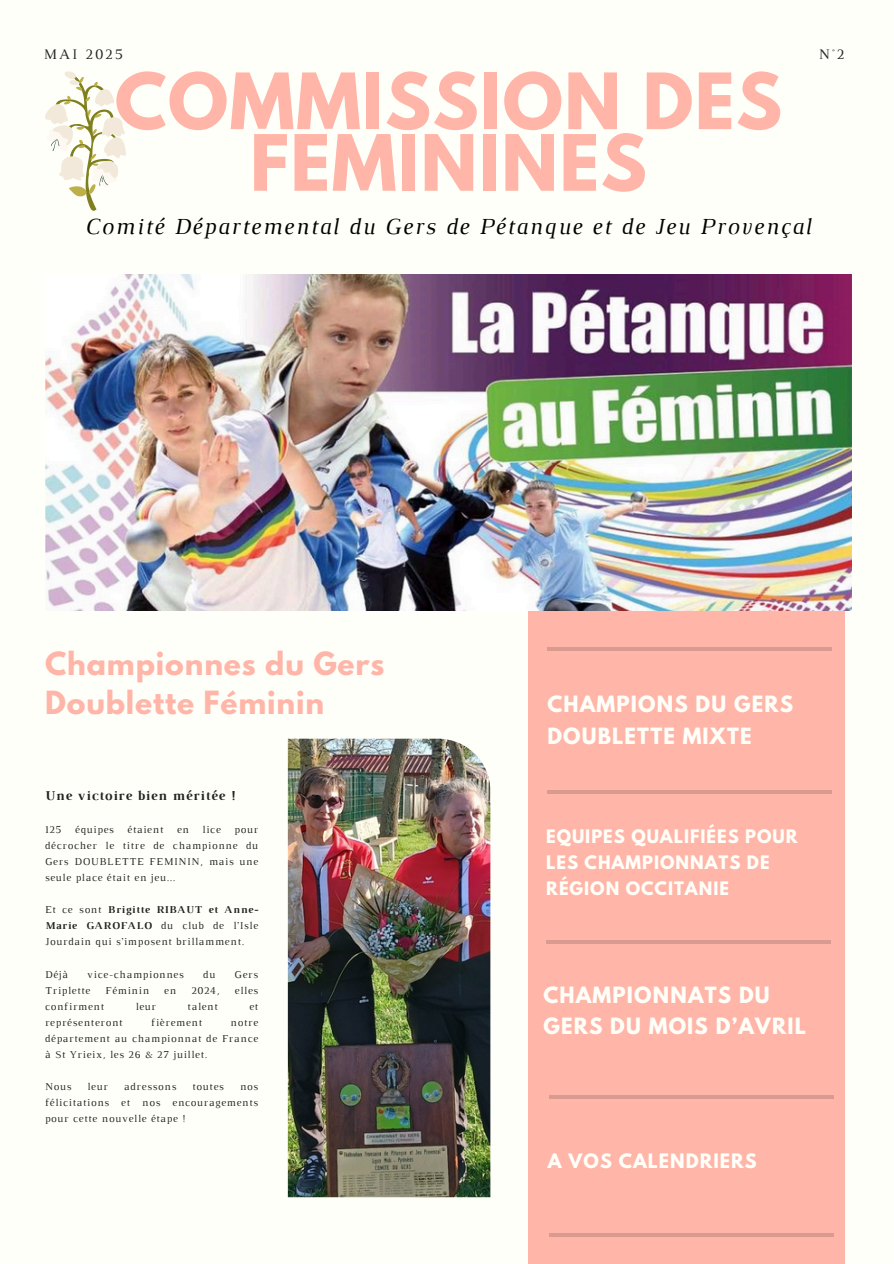
<style>
.page{position:relative;width:894px;height:1264px;background:#fff}
.page>*{position:absolute;margin:0;border:0;box-sizing:border-box;transform-origin:0 0}
.t1{font:700 68.7px/61.7px "League Spartan";letter-spacing:.02em;color:#ffb6a9;text-align:center}
.t2{font:700 28.35px/39.5px "League Spartan";letter-spacing:.03em;color:#ffb6a9}
.t3{font:italic 23.55px "Luthier";letter-spacing:.07em;color:#000}
.t4{font:700 19.8px/31.5px "League Spartan";letter-spacing:.06em;color:#fffff9}
.t5{font:700 17.55px "League Spartan";letter-spacing:.06em;color:#fffff9}
.t6{font:700 16.5px/26px "League Spartan";letter-spacing:.06em;color:#fffff9}
.t7{font:14.85px "Luthier";letter-spacing:.14em;color:#222}
.t8{font:700 13.65px "Luthier";letter-spacing:.07em;color:#222}
.t9{font:10.65px/16px "Luthier";letter-spacing:.07em;color:#222;text-align:justify}
.s1{font-weight:700}
</style>
<div class="page">
<div style="left:0;top:0;width:893px;height:1263px;background:#fffff9"></div>
<div style="left:528px;top:526px;width:316px;height:737px;background:#ffb6a9"></div>
<hr style="left:546px;top:790px;width:285px;height:3px;background:#000">
<svg style="left:546px;top:940px;width:285px;height:3px"></svg>
<hr style="left:549px;top:1095px;width:284px;height:3px;background:#000">
<hr style="left:549px;top:1233px;width:284px;height:3px;background:#000">
<img style="left:45px;top:275px;width:806px;height:335px">
<img style="left:288px;top:738px;width:202px;height:459px">
<hr style="left:546px;top:647px;width:285px;height:3px;background:#000">
<svg style="left:45px;top:71px;width:81px;height:140px"></svg>
<h4 class="t7" style="left:44px;top:49px;width:81px">MAI 2025</h4>
<h5 class="t7" style="left:818px;top:49px;width:27px">N°2</h5>
<p class="t1" style="left:115px;top:79px;width:668px">COMMISSION DES<br>FEMININES</p>
<p class="t3" style="left:85px;top:218px;width:728px">Comité Départemental du Gers de Pétanque et de Jeu Provençal</p>
<h4 class="t2" style="left:45px;top:647px;width:341px">Championnes du Gers<br>Doublette Féminin</h4>
<h6 class="t8" style="left:45px;top:790px;width:191px">Une victoire bien méritée !</h6>
<h6 class="t9" style="left:45px;top:822px;width:18px">125</h6>
<h6 class="t9" style="left:75px;top:822px;width:40px">équipes</h6>
<h6 class="t9" style="left:127px;top:822px;width:37px">étaient</h6>
<h6 class="t9" style="left:177px;top:822px;width:13px">en</h6>
<h6 class="t9" style="left:202px;top:822px;width:20px">lice</h6>
<h6 class="t9" style="left:45px;top:822px;width:214px;text-indent:189px">pour décrocher le titre de championne du Gers DOUBLETTE FEMININ, mais une seule place était en jeu...</h6>
<p class="t9" style="left:45px;top:902px;width:214px">Et ce sont <span class="s1">Brigitte RIBAUT et Anne-Marie GAROFALO</span> du club de l’Isle Jourdain qui s’imposent brillamment.</p>
<h1 class="t9" style="left:45px;top:966px;width:24px">Déjà</h1>
<h1 class="t9" style="left:87px;top:966px;width:98px">vice-championnes</h1>
<h1 class="t9" style="left:203px;top:966px;width:14px">du</h1>
<h1 class="t9" style="left:234px;top:966px;width:25px">Gers</h1>
<h1 class="t9" style="left:45px;top:982px;width:47px">Triplette</h1>
<h1 class="t9" style="left:105px;top:982px;width:45px">Féminin</h1>
<h1 class="t9" style="left:164px;top:982px;width:13px">en</h1>
<h1 class="t9" style="left:191px;top:982px;width:30px">2024,</h1>
<h1 class="t9" style="left:235px;top:982px;width:25px">elles</h1>
<h1 class="t9" style="left:45px;top:999px;width:61px">confirment</h1>
<h1 class="t9" style="left:136px;top:999px;width:22px">leur</h1>
<h1 class="t9" style="left:187px;top:999px;width:32px">talent</h1>
<h1 class="t9" style="left:249px;top:999px;width:10px">et</h1>
<h1 class="t9" style="left:45px;top:1015px;width:79px">représenteront</h1>
<h1 class="t9" style="left:151px;top:1015px;width:52px">fièrement</h1>
<h1 class="t9" style="left:45px;top:1015px;width:214px;text-indent:185px">notre département au championnat de France à St Yrieix, les 26 &amp; 27 juillet.</h1>
<h3 class="t9" style="left:45px;top:1079px;width:28px">Nous</h3>
<h3 class="t9" style="left:87px;top:1079px;width:22px">leur</h3>
<h3 class="t9" style="left:124px;top:1079px;width:54px">adressons</h3>
<h3 class="t9" style="left:192px;top:1079px;width:33px">toutes</h3>
<h3 class="t9" style="left:45px;top:1079px;width:214px;text-indent:195px">nos félicitations et nos encouragements pour cette nouvelle étape !</h3>
<p class="t4" style="left:547px;top:691px;width:247px">CHAMPIONS DU GERS<br>DOUBLETTE MIXTE</p>
<p class="t6" style="left:546px;top:825px;width:253px">EQUIPES QUALIFIÉES POUR<br>LES CHAMPIONNATS DE<br>RÉGION OCCITANIE</p>
<h5 class="t4" style="left:543px;top:981px;width:264px">CHAMPIONNATS DU<br>GERS DU MOIS D’AVRIL</h5>
<h2 class="t5" style="left:547px;top:1152px;width:210px">A VOS CALENDRIERS</h2>
</div>
